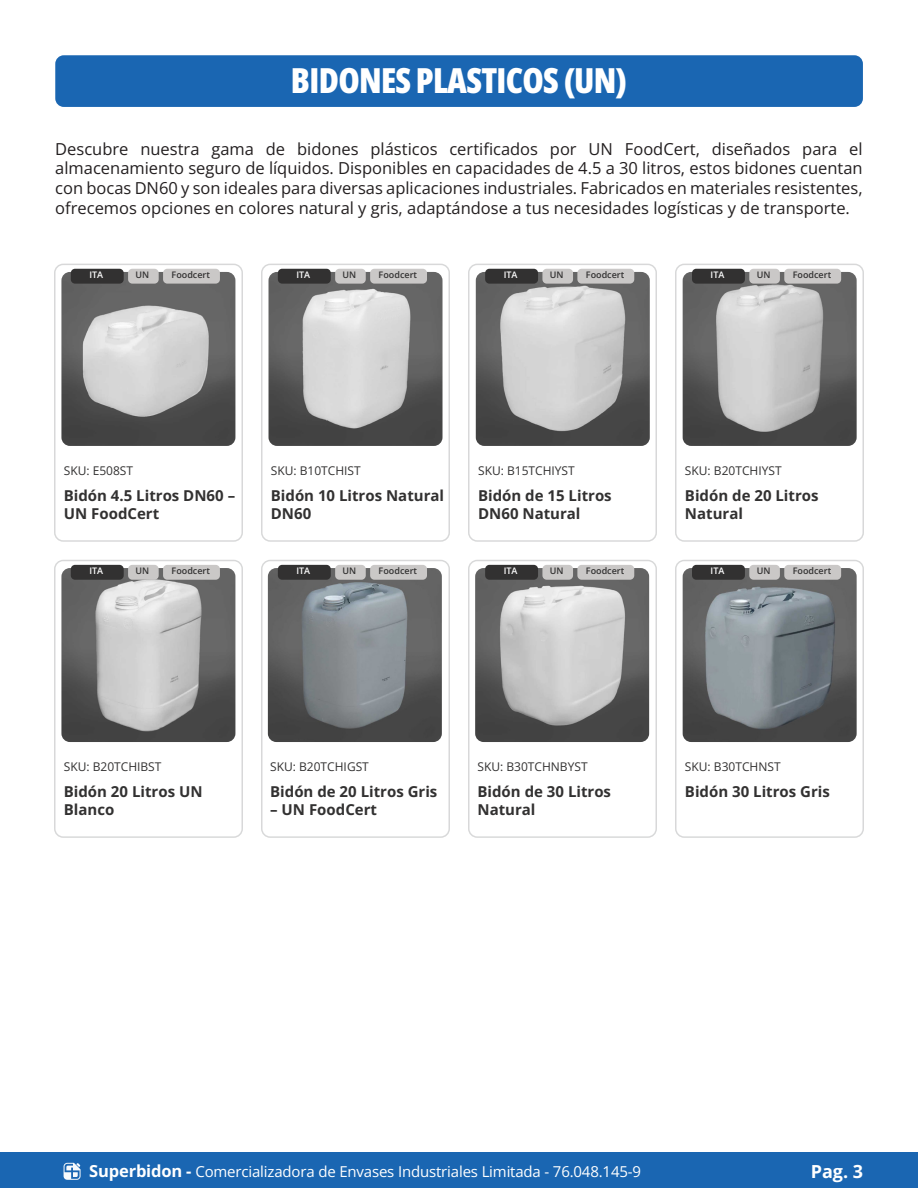
<style>
.page{position:relative;width:918px;height:1188px;background:#fff}
.page>*{position:absolute;margin:0;border:0;box-sizing:border-box;transform-origin:0 0}
.t1{font:800 34.5px "Open Sans Condensed";letter-spacing:-.02em;color:#fff}
.t2{font:700 18px "Open Sans";color:#fff}
.t3{font:16.5px/19.8px "Open Sans";color:#231f20;text-align:justify}
.t4{font:700 15px/18px "Open Sans";color:#323131}
.t5{font:15px "Open Sans";letter-spacing:-.01em;color:#fff}
.t6{font:12px "Open Sans";color:#323131}
.t7{font:600 9px "Open Sans";color:#323131}
.t8{font:600 9px "Open Sans";color:#fff}
.s1{font-weight:700;font-size:16.5px}
</style>
<div class="page">
<div style="left:675px;top:264px;width:189px;height:278px;border:2px solid #393d3f;border-radius:9px"></div>
<img style="left:683px;top:272px;width:174px;height:174px">
<div style="left:692px;top:269px;width:53px;height:15px;background:#323131;border-radius:4px"></div>
<div style="left:749px;top:269px;width:31px;height:15px;background:#cac8c7;border-radius:4px"></div>
<div style="left:55px;top:55px;width:808px;height:52px;background:#1a66b2;border-radius:9px"></div>
<div style="left:0;top:1153px;width:918px;height:35px;background:#1a66b2"></div>
<svg style="left:64px;top:1163px;width:16px;height:17px"></svg>
<div style="left:54px;top:264px;width:189px;height:278px;border:2px solid #393d3f;border-radius:9px"></div>
<img style="left:61px;top:272px;width:174px;height:174px">
<div style="left:71px;top:269px;width:53px;height:15px;background:#323131;border-radius:4px"></div>
<div style="left:128px;top:269px;width:31px;height:15px;background:#cac8c7;border-radius:4px"></div>
<div style="left:261px;top:264px;width:189px;height:278px;border:2px solid #393d3f;border-radius:9px"></div>
<img style="left:269px;top:272px;width:174px;height:174px">
<div style="left:278px;top:269px;width:53px;height:15px;background:#323131;border-radius:4px"></div>
<div style="left:335px;top:269px;width:31px;height:15px;background:#cac8c7;border-radius:4px"></div>
<div style="left:468px;top:264px;width:189px;height:278px;border:2px solid #393d3f;border-radius:9px"></div>
<img style="left:476px;top:272px;width:174px;height:174px">
<div style="left:485px;top:269px;width:53px;height:15px;background:#323131;border-radius:4px"></div>
<div style="left:542px;top:269px;width:31px;height:15px;background:#cac8c7;border-radius:4px"></div>
<div style="left:54px;top:560px;width:189px;height:278px;border:2px solid #393d3f;border-radius:9px"></div>
<img style="left:61px;top:568px;width:174px;height:174px">
<div style="left:71px;top:565px;width:53px;height:15px;background:#323131;border-radius:4px"></div>
<div style="left:128px;top:565px;width:31px;height:15px;background:#cac8c7;border-radius:4px"></div>
<div style="left:675px;top:560px;width:189px;height:278px;border:2px solid #393d3f;border-radius:9px"></div>
<img style="left:683px;top:568px;width:174px;height:174px">
<div style="left:692px;top:565px;width:53px;height:15px;background:#323131;border-radius:4px"></div>
<div style="left:749px;top:565px;width:31px;height:15px;background:#cac8c7;border-radius:4px"></div>
<div style="left:261px;top:560px;width:189px;height:278px;border:2px solid #393d3f;border-radius:9px"></div>
<img style="left:268px;top:568px;width:174px;height:174px">
<div style="left:278px;top:565px;width:53px;height:15px;background:#323131;border-radius:4px"></div>
<div style="left:335px;top:565px;width:31px;height:15px;background:#cac8c7;border-radius:4px"></div>
<div style="left:468px;top:560px;width:189px;height:278px;border:2px solid #393d3f;border-radius:9px"></div>
<img style="left:475px;top:568px;width:174px;height:174px">
<div style="left:485px;top:565px;width:53px;height:15px;background:#323131;border-radius:4px"></div>
<div style="left:542px;top:565px;width:31px;height:15px;background:#cac8c7;border-radius:4px"></div>
<div style="left:163px;top:269px;width:57px;height:15px;background:#cac8c7;border-radius:4px"></div>
<div style="left:370px;top:269px;width:57px;height:15px;background:#cac8c7;border-radius:4px"></div>
<div style="left:577px;top:269px;width:57px;height:15px;background:#cac8c7;border-radius:4px"></div>
<div style="left:784px;top:269px;width:57px;height:15px;background:#cac8c7;border-radius:4px"></div>
<div style="left:163px;top:565px;width:57px;height:15px;background:#cac8c7;border-radius:4px"></div>
<div style="left:370px;top:565px;width:57px;height:15px;background:#cac8c7;border-radius:4px"></div>
<div style="left:577px;top:565px;width:57px;height:15px;background:#cac8c7;border-radius:4px"></div>
<div style="left:784px;top:565px;width:57px;height:15px;background:#cac8c7;border-radius:4px"></div>
<p class="t1" style="left:291px;top:54px;width:338px">BIDONES PLASTICOS (UN)</p>
<p class="t3" style="left:55px;top:138px;width:809px">Descubre nuestra gama de bidones plásticos certificados por UN FoodCert, diseñados para el almacenamiento seguro de líquidos. Disponibles en capacidades de 4.5 a 30 litros, estos bidones cuentan con bocas DN60 y son ideales para diversas aplicaciones industriales. Fabricados en materiales resistentes, ofrecemos opciones en colores natural y gris, adaptándose a tus necesidades logísticas y de transporte.</p>
<p class="t8" style="left:89px;top:269px;width:15px">ITA</p>
<p class="t7" style="left:135px;top:269px;width:15px">UN</p>
<p class="t7" style="left:172px;top:269px;width:40px">Foodcert</p>
<p class="t7" style="left:379px;top:269px;width:40px">Foodcert</p>
<p class="t7" style="left:586px;top:269px;width:40px">Foodcert</p>
<p class="t7" style="left:793px;top:269px;width:40px">Foodcert</p>
<p class="t8" style="left:296px;top:269px;width:15px">ITA</p>
<p class="t7" style="left:343px;top:269px;width:15px">UN</p>
<p class="t8" style="left:504px;top:269px;width:15px">ITA</p>
<p class="t7" style="left:550px;top:269px;width:15px">UN</p>
<p class="t8" style="left:711px;top:269px;width:15px">ITA</p>
<p class="t7" style="left:757px;top:269px;width:15px">UN</p>
<p class="t6" style="left:64px;top:462px;width:71px">SKU: E508ST</p>
<p class="t4" style="left:64px;top:486px;width:173px">Bidón 4.5 Litros DN60 –<br>UN FoodCert</p>
<p class="t6" style="left:271px;top:462px;width:91px">SKU: B10TCHIST</p>
<p class="t4" style="left:271px;top:486px;width:175px">Bidón 10 Litros Natural<br>DN60</p>
<p class="t6" style="left:478px;top:462px;width:98px">SKU: B15TCHIYST</p>
<p class="t4" style="left:478px;top:486px;width:135px">Bidón de 15 Litros<br>DN60 Natural</p>
<p class="t6" style="left:685px;top:462px;width:98px">SKU: B20TCHIYST</p>
<p class="t4" style="left:685px;top:486px;width:135px">Bidón de 20 Litros<br>Natural</p>
<p class="t8" style="left:89px;top:565px;width:15px">ITA</p>
<p class="t7" style="left:135px;top:565px;width:15px">UN</p>
<p class="t7" style="left:172px;top:565px;width:40px">Foodcert</p>
<p class="t7" style="left:379px;top:565px;width:40px">Foodcert</p>
<p class="t7" style="left:586px;top:565px;width:40px">Foodcert</p>
<p class="t7" style="left:793px;top:565px;width:40px">Foodcert</p>
<p class="t8" style="left:296px;top:565px;width:15px">ITA</p>
<p class="t7" style="left:343px;top:565px;width:15px">UN</p>
<p class="t8" style="left:504px;top:565px;width:15px">ITA</p>
<p class="t7" style="left:550px;top:565px;width:15px">UN</p>
<p class="t8" style="left:711px;top:565px;width:15px">ITA</p>
<p class="t7" style="left:757px;top:565px;width:15px">UN</p>
<p class="t6" style="left:64px;top:759px;width:99px">SKU: B20TCHIBST</p>
<p class="t4" style="left:64px;top:782px;width:140px">Bidón 20 Litros UN<br>Blanco</p>
<p class="t6" style="left:270px;top:759px;width:100px">SKU: B20TCHIGST</p>
<p class="t4" style="left:270px;top:782px;width:169px">Bidón de 20 Litros Gris</p>
<p class="t4" style="left:270px;top:800px;width:108px">– UN FoodCert</p>
<p class="t6" style="left:477px;top:759px;width:112px">SKU: B30TCHNBYST</p>
<p class="t4" style="left:477px;top:782px;width:135px">Bidón de 30 Litros<br>Natural</p>
<p class="t6" style="left:685px;top:759px;width:97px">SKU: B30TCHNST</p>
<p class="t4" style="left:685px;top:782px;width:146px">Bidón 30 Litros Gris</p>
<p class="t5" style="left:89px;top:1161px;width:553px"><span class="s1">Superbidon -</span> Comercializadora de Envases Industriales Limitada - 76.048.145-9</p>
<p class="t2" style="left:811px;top:1159px;width:54px">Pag. 3</p>
</div>
